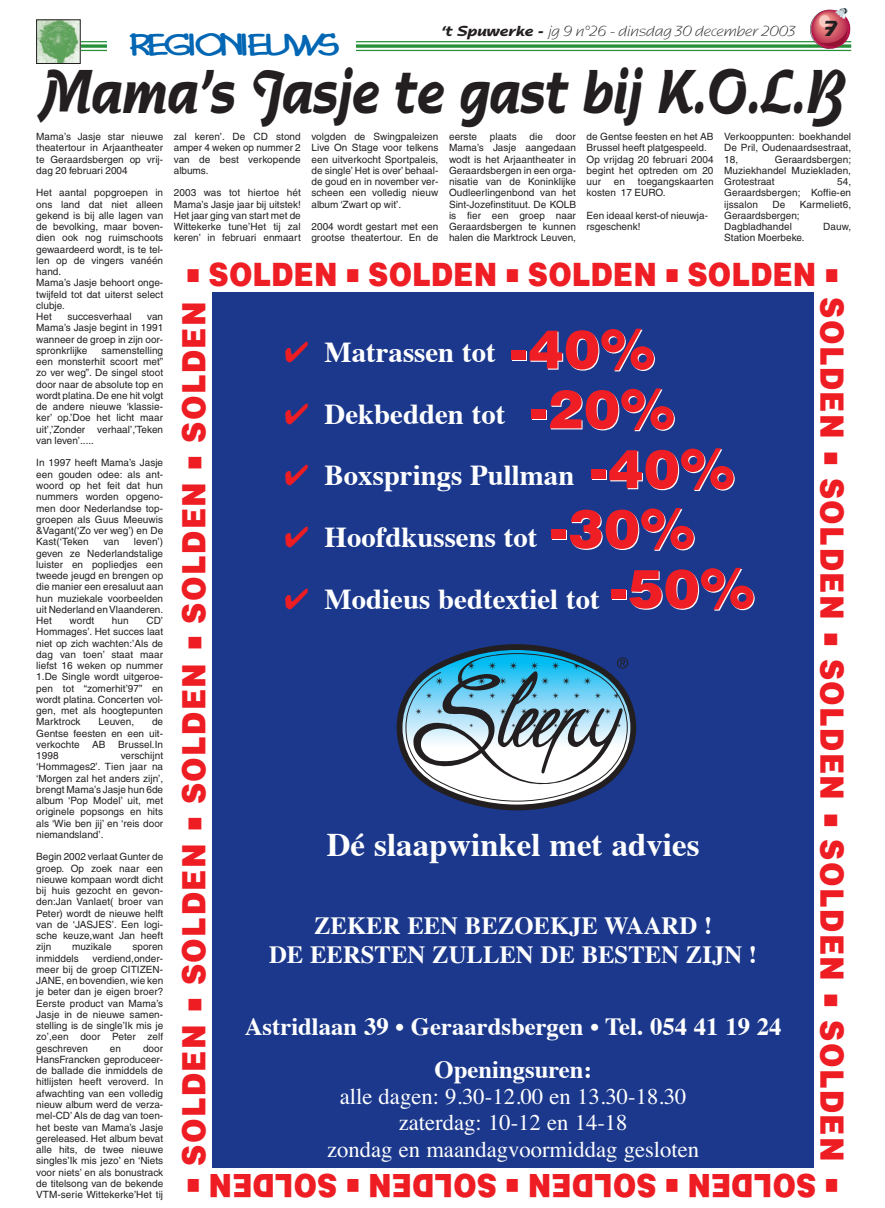
<style>
.page{position:relative;width:885px;height:1208px;background:#fff}
.page>*{position:absolute;margin:0;border:0;box-sizing:border-box;transform-origin:0 0}
.t1{font:700 63.75px "Nadianne";color:#231f20;scale:.75 1}
.t2{font:900 54.38px "Helvetica";color:#fff}
.t3{font:900 33px "Helvetica";letter-spacing:.045em;color:#ee1d23;scale:.9 1}
.t4{font:900 33px "Helvetica";color:#ee1e24;scale:.86 1}
.t5{font:900 33px "Helvetica";letter-spacing:.045em;color:#ee1d23;scale:.86 1}
.t6{font:700 33px "Times";color:#fff}
.t7{font:30px "Cosmic";letter-spacing:-.06em;color:#0166b3;scale:1.5 1}
.t8{font:700 28.88px "Times";color:#fff}
.t9{font:700 24.75px/28.9px "Times";color:#fff;text-align:center}
.t10{font:22.62px/26.2px "Times";color:#fff;text-align:center}
.t11{font:700 22.5px "Nadianne";color:#231f20}
.t12{font:18.5px "Zapf Dingbats";color:#ee1d23;scale:.86 1}
.t13{font:15px "Nadianne";color:#231f20}
.t14{font:10px/11.2px "Helvetica";letter-spacing:.005em;color:#231f20;text-align:justify}
.s1{font-weight:700}
.s2{color:#ee1d23}
</style>
<div class="page">
<div style="left:213px;top:292px;width:601px;height:876px;background:#1b388c"></div>
<svg style="left:396px;top:644px;width:241px;height:167px"></svg>
<hr style="left:36px;top:41px;width:815px;height:1px;background:#269039">
<svg style="left:81px;top:44px;width:770px;height:4px;background:#4aa259"></svg>
<hr style="left:36px;top:50px;width:815px;height:1px;background:#269039">
<img style="left:810px;top:9px;width:36px;height:40px">
<div style="left:107px;top:27px;width:248px;height:37px;background:#fff"></div>
<img style="left:38px;top:21px;width:41px;height:41px">
<div style="left:36px;top:19px;width:45px;height:45px;border:1px solid #231f20"></div>
<h3 class="t7" style="left:127px;top:27px;width:141px">REGIONIEUWS</h3>
<h3 class="t13" style="left:442px;top:23px;width:355px"><span class="s1">‘t Spuwerke -</span> jg 9 n°26 - dinsdag 30 december 2003</h3>
<h3 class="t11" style="left:823px;top:21px;width:15px">7</h3>
<h1 class="t1" style="left:41px;top:70px;width:1075px">Mama’s Jasje te gast bij K.O.L.B</h1>
<p class="t14" style="left:36px;top:132px;width:128px">Mama’s Jasje star nieuwe theatertour in Arjaantheater te Geraardsbergen op vrij&shy;dag 20 februari 2004</p>
<p class="t14" style="left:36px;top:188px;width:128px;text-align:left">Het aantal popgroepen in ons land dat niet alleen gekend is bij alle lagen van de bevolking, maar boven&shy;dien ook nog ruimschoots gewaardeerd wordt, is te tel&shy;len op de vingers vanéén hand.<br>Mama’s Jasje behoort onge&shy;twijfeld tot dat uiterst select clubje.<br>Het</p>
<p class="t14" style="left:67px;top:312px;width:66px">succesverhaal</p>
<p class="t14" style="left:36px;top:312px;width:128px;text-indent:111px">van Mama’s Jasje begint in 1991 wanneer de groep in zijn oor&shy;spronkrlijke</p>
<p class="t14" style="left:36px;top:346px;width:128px;text-indent:65px">samenstelling een monsterhit scoort met” zo ver weg”. De singel stoot door naar de absolute top en wordt platina. De ene hit volgt de andere nieuwe ‘klassie&shy;ker’ op.’Doe het licht maar uit’,’Zonder verhaal’,’Teken van leven’.....</p>
<p class="t14" style="left:36px;top:458px;width:128px">In 1997 heeft Mama’s Jasje een gouden odee: als ant&shy;woord op het feit dat hun nummers worden opgeno&shy;men door Nederlandse top&shy;groepen als Guus Meeuwis &amp;Vagant(‘Zo ver weg’) en De Kast(‘Teken</p>
<p class="t14" style="left:36px;top:537px;width:128px;text-indent:98px">leven’) geven ze Nederlandstalige luister en popliedjes een tweede jeugd en brengen op die manier een eresaluut aan hun muziekale voorbeelden uit Nederland en Vlaanderen.<br>Het</p>
<p class="t14" style="left:103px;top:537px;width:17px">van</p>
<p class="t14" style="left:36px;top:616px;width:128px;text-indent:110px">CD’ Hommages’. Het succes laat niet op zich wachten:’Als de dag van toen’ staat maar liefst 16 weken op nummer 1.De Single wordt uitgeroe&shy;pen tot “zomerhit’97” en wordt platina. Concerten vol&shy;gen, met als hoogtepunten Marktrock</p>
<p class="t14" style="left:70px;top:616px;width:26px">wordt</p>
<p class="t14" style="left:112px;top:616px;width:18px">hun</p>
<p class="t14" style="left:36px;top:717px;width:128px;text-indent:116px">de Gentse feesten en een uit&shy;verkochte AB Brussel.In 1998</p>
<p class="t14" style="left:98px;top:717px;width:37px">Leuven,</p>
<p class="t14" style="left:36px;top:751px;width:128px;text-indent:84px">verschijnt ‘Hommages2’. Tien jaar na ‘Morgen zal het anders zijn’, brengt Mama’s Jasje hun 6de album ‘Pop Model’ uit, met originele popsongs en hits als ‘Wie ben jij’ en ‘reis door niemandsland’.</p>
<p class="t14" style="left:36px;top:852px;width:128px">Begin 2002 verlaat Gunter de groep. Op zoek naar een nieuwe kompaan wordt dicht bij huis gezocht en gevon&shy;den:Jan Vanlaet( broer van Peter) wordt de nieuwe helft van de ‘JASJES’. Een logi&shy;sche keuze,want Jan heeft zijn</p>
<p class="t14" style="left:72px;top:942px;width:41px">muzikale</p>
<p class="t14" style="left:132px;top:942px;width:32px">sporen</p>
<p class="t14" style="left:36px;top:953px;width:44px">inmiddels</p>
<p class="t14" style="left:36px;top:953px;width:128px;text-indent:56px">verdiend,onder&shy;meer bij de groep CITIZEN-JANE, en bovendien, wie ken je beter dan je eigen broer?<br>Eerste product van Mama’s Jasje in de nieuwe samen&shy;stelling is de single’Ik mis je zo’,een door Peter zelf geschreven</p>
<p class="t14" style="left:36px;top:1043px;width:128px;text-indent:107px">door HansFrancken geproduceer&shy;de ballade die inmiddels de hitlijsten heeft veroverd. In afwachting van een volledig nieuw album werd de verza&shy;mel-CD’ Als de dag van toen&shy;het beste van Mama’s Jasje gereleased. Het album bevat alle hits, de twee nieuwe singles’Ik mis jezo’ en ‘Niets voor niets’ en als bonustrack de titelsong van de bekende VTM-serie Wittekerke’Het tij</p>
<p class="t14" style="left:110px;top:1043px;width:13px">en</p>
<p class="t14" style="left:174px;top:132px;width:128px">zal keren’. De CD stond amper 4 weken op nummer 2 van de best verkopende albums.</p>
<p class="t14" style="left:174px;top:188px;width:128px">2003 was tot hiertoe hét Mama’s Jasje jaar bij uitstek!<br>Het jaar ging van start met de Wittekerke tune’Het tij zal keren’ in februari enmaart</p>
<p class="t14" style="left:311px;top:132px;width:128px">volgden de Swingpaleizen Live On Stage voor telkens een uitverkocht Sportpaleis, de single’ Het is over’ behaal&shy;de goud en in november ver&shy;scheen een volledig nieuw album ‘Zwart op wit’.</p>
<p class="t14" style="left:311px;top:222px;width:128px">2004 wordt gestart met een grootse theatertour. En de</p>
<p class="t14" style="left:449px;top:132px;width:128px;text-indent:107px">door Mama’s Jasje aangedaan wodt is het Arjaantheater in Geraardsbergen in een orga&shy;nisatie van de Koninklijke Oudleerlingenbond van het Sint-Jozefinstituut. De KOLB is fier een groep naar Geraardsbergen te kunnen halen die Marktrock Leuven,</p>
<p class="t14" style="left:587px;top:132px;width:128px;text-align:left">de Gentse feesten en het AB<br>Brussel heeft platgespeeld.<br>Op vrijdag 20 februari 2004 begint het optreden om 20 uur</p>
<p class="t14" style="left:449px;top:132px;width:30px">eerste</p>
<p class="t14" style="left:490px;top:132px;width:28px">plaats</p>
<p class="t14" style="left:530px;top:132px;width:15px">die</p>
<p class="t14" style="left:587px;top:177px;width:128px;text-indent:51px">toegangskaarten kosten 17 EURO.</p>
<p class="t14" style="left:587px;top:211px;width:123px">Een ideaal kerst-of nieuwja&shy;rsgeschenk!</p>
<p class="t14" style="left:614px;top:177px;width:13px">en</p>
<p class="t14" style="left:724px;top:132px;width:128px">Verkooppunten: boekhandel De Pril, Oudenaardsestraat, 18,</p>
<p class="t14" style="left:724px;top:154px;width:128px;text-indent:51px">Geraardsbergen; Muziekhandel Muziekladen, Grotestraat</p>
<p class="t14" style="left:724px;top:177px;width:128px;text-indent:113px">54, Geraardsbergen; Koffie-en ijssalon</p>
<p class="t14" style="left:772px;top:199px;width:14px">De</p>
<p class="t14" style="left:800px;top:199px;width:53px">Karmeliet6,</p>
<p class="t14" style="left:724px;top:211px;width:77px">Geraardsbergen;<br>Dagbladhandel</p>
<p class="t14" style="left:823px;top:222px;width:30px">Dauw,</p>
<p class="t14" style="left:724px;top:233px;width:82px">Station Moerbeke.</p>
<h3 class="t4" style="left:187px;top:252px;width:758px">■ SOLDEN ■ SOLDEN ■ SOLDEN ■ SOLDEN ■</h3>
<h3 class="t3" style="left:171px;top:1166px;width:962px;rotate:-90deg">SOLDEN ■ SOLDEN ■ SOLDEN ■ SOLDEN ■ SOLDEN</h3>
<h3 class="t3" style="left:855px;top:297px;width:962px;rotate:90deg">SOLDEN ■ SOLDEN ■ SOLDEN ■ SOLDEN ■ SOLDEN</h3>
<h2 class="t2" style="left:511px;top:312px;width:146px">-40%</h2>
<h2 class="t2" style="left:531px;top:372px;width:146px">-20%</h2>
<h2 class="t2" style="left:591px;top:432px;width:146px">-40%</h2>
<h2 class="t2" style="left:551px;top:492px;width:146px">-30%</h2>
<h2 class="t2" style="left:610px;top:551px;width:146px">-50%</h2>
<h3 class="t8" style="left:284px;top:340px;width:213px"><span class="s2">✔</span> Matrassen tot</h3>
<h3 class="t8" style="left:284px;top:402px;width:223px"><span class="s2">✔</span> Dekbedden tot</h3>
<h3 class="t8" style="left:284px;top:464px;width:291px"><span class="s2">✔</span> Boxsprings Pullman</h3>
<h3 class="t8" style="left:284px;top:525px;width:255px"><span class="s2">✔</span> Hoofdkussens tot</h3>
<h3 class="t8" style="left:284px;top:587px;width:317px"><span class="s2">✔</span> Modieus bedtextiel tot</h3>
<h3 class="t6" style="left:327px;top:831px;width:374px">Dé slaapwinkel met advies</h3>
<h3 class="t9" style="left:269px;top:913px;width:490px">ZEKER EEN BEZOEKJE WAARD !<br>DE EERSTEN ZULLEN DE BESTEN ZIJN !</h3>
<h3 class="t9" style="left:245px;top:1007px;width:538px;line-height:42.5px">Astridlaan 39 • Geraardsbergen • Tel. 054 41 19 24<br>Openingsuren:</h3>
<h3 class="t10" style="left:327px;top:1085px;width:374px">alle dagen: 9.30-12.00 en 13.30-18.30 zaterdag: 10-12 en 14-18<br>zondag en maandagvoormiddag gesloten</h3>
<h3 class="t12" style="left:199px;top:1195px;width:16px;rotate:-180deg">■</h3>
<h3 class="t5" style="left:338px;top:1209px;width:152px;rotate:-180deg">SOLDEN</h3>
<h3 class="t12" style="left:359px;top:1195px;width:16px;rotate:-180deg">■</h3>
<h3 class="t5" style="left:497px;top:1209px;width:152px;rotate:-180deg">SOLDEN</h3>
<h3 class="t12" style="left:519px;top:1195px;width:16px;rotate:-180deg">■</h3>
<h3 class="t5" style="left:657px;top:1209px;width:152px;rotate:-180deg">SOLDEN</h3>
<h3 class="t12" style="left:678px;top:1195px;width:16px;rotate:-180deg">■</h3>
<h3 class="t5" style="left:817px;top:1209px;width:152px;rotate:-180deg">SOLDEN</h3>
<h3 class="t12" style="left:838px;top:1195px;width:16px;rotate:-180deg">■</h3>
</div>
